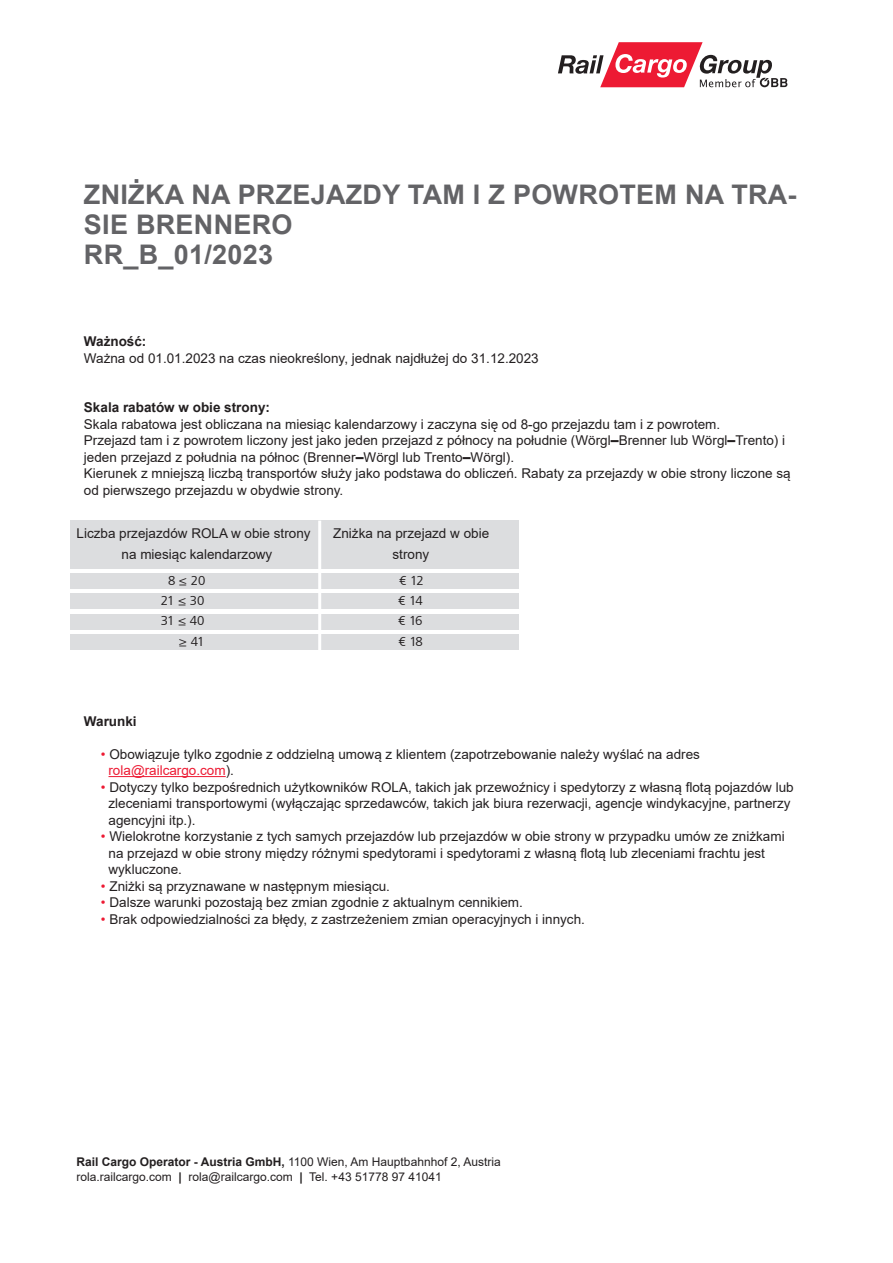
<style>
.page{position:relative;width:893px;height:1263px;background:#fff}
.page>*{position:absolute;margin:0;border:0;box-sizing:border-box;transform-origin:0 0}
.OeKOMBI_Head{font:700 27px/30px "Arial";letter-spacing:.01em;color:#636366}
.OeKOMBI_Copy{font:13.5px/16.5px "Arial";color:#231f20}
.OeKOMBI_Copy-2{font:700 13.5px "Arial";color:#231f20}
.OeKOMBI_Copy-3{font:13.5px "Lino Frutiger Next";letter-spacing:-.07em;color:#231f20}
.OeKOMBI_Copy-4{font:12px "Arial";color:#231f20}
.s1{font-weight:700;font-size:14.25px}
.s2{color:#ed1a33}
.s3{font-weight:700}
</style>
<div class="page">
<svg style="left:558px;top:42px;width:229px;height:45px"></svg>
<hr style="left:108px;top:776px;width:118px;height:1px;background:#ed1a33">
<div style="left:71px;top:634px;width:448px;height:16px;background:#dcdddf"></div>
<div style="left:71px;top:614px;width:448px;height:15px;background:#dcdddf"></div>
<div style="left:71px;top:593px;width:448px;height:16px;background:#dcdddf"></div>
<div style="left:71px;top:521px;width:448px;height:48px;background:#dcdddf"></div>
<div style="left:71px;top:573px;width:448px;height:16px;background:#dcdddf"></div>
<hr style="left:318px;top:521px;width:3px;height:48px;background:#fff">
<hr style="left:318px;top:572px;width:3px;height:18px;background:#fff">
<hr style="left:318px;top:591px;width:3px;height:18px;background:#fff">
<hr style="left:318px;top:633px;width:3px;height:18px;background:#fff">
<hr style="left:318px;top:613px;width:3px;height:17px;background:#fff">
<p class="OeKOMBI_Head" style="left:84px;top:179px;width:714px">ZNIŻKA NA PRZEJAZDY TAM I Z POWROTEM NA TRA-<br>SIE BRENNERO</p>
<p class="OeKOMBI_Head" style="left:84px;top:239px;width:191px">RR_B_01/2023</p>
<p class="OeKOMBI_Copy-2" style="left:84px;top:332px;width:64px">Ważność:</p>
<p class="OeKOMBI_Copy" style="left:84px;top:349px;width:456px">Ważna od 01.01.2023 na czas nieokreślony, jednak najdłużej do 31.12.2023</p>
<p class="OeKOMBI_Copy-2" style="left:84px;top:398px;width:188px">Skala rabatów w obie strony:</p>
<p class="OeKOMBI_Copy" style="left:84px;top:415px;width:638px">Skala rabatowa jest obliczana na miesiąc kalendarzowy i zaczyna się od 8-go przejazdu tam i z powrotem.</p>
<p class="OeKOMBI_Copy" style="left:84px;top:432px;width:703px">Przejazd tam i z powrotem liczony jest jako jeden przejazd z północy na południe (Wörgl<span class="s1">–</span>Brenner lub Wörgl<span class="s1">–</span>Trento) i jeden przejazd z południa na północ (Brenner<span class="s1">–</span>Wörgl lub Trento<span class="s1">–</span>Wörgl).</p>
<p class="OeKOMBI_Copy" style="left:84px;top:465px;width:708px">Kierunek z mniejszą liczbą transportów służy jako podstawa do obliczeń. Rabaty za przejazdy w obie strony liczone są od pierwszego przejazdu w obydwie strony.</p>
<p class="OeKOMBI_Copy" style="left:77px;top:525px;width:236px">Liczba przejazdów ROLA w obie strony</p>
<p class="OeKOMBI_Copy" style="left:333px;top:525px;width:158px">Zniżka na przejazd w obie</p>
<p class="OeKOMBI_Copy" style="left:122px;top:545px;width:152px">na miesiąc kalendarzowy</p>
<p class="OeKOMBI_Copy" style="left:392px;top:545px;width:38px">strony</p>
<p class="OeKOMBI_Copy-3" style="left:168px;top:573px;width:39px">8 ≤ 20</p>
<p class="OeKOMBI_Copy-3" style="left:399px;top:573px;width:26px">€ 12</p>
<p class="OeKOMBI_Copy-3" style="left:161px;top:593px;width:45px">21 ≤ 30</p>
<p class="OeKOMBI_Copy-3" style="left:398px;top:593px;width:26px">€ 14</p>
<p class="OeKOMBI_Copy-3" style="left:161px;top:613px;width:45px">31 ≤ 40</p>
<p class="OeKOMBI_Copy-3" style="left:398px;top:613px;width:26px">€ 16</p>
<p class="OeKOMBI_Copy-3" style="left:179px;top:634px;width:27px">≥ 41</p>
<p class="OeKOMBI_Copy-3" style="left:398px;top:634px;width:26px">€ 18</p>
<p class="OeKOMBI_Copy-2" style="left:84px;top:711px;width:54px">Warunki</p>
<p class="OeKOMBI_Copy" style="left:108px;top:745px;width:593px;text-indent:-8px"><span class="s2">•</span> Obowiązuje tylko zgodnie z oddzielną umową z klientem (zapotrzebowanie należy wyślać na adres <span class="s2">rola@railcargo.com</span>).</p>
<p class="OeKOMBI_Copy" style="left:101px;top:778px;width:694px"><span class="s2">•</span> Dotyczy tylko bezpośrednich użytkowników ROLA, takich jak przewoźnicy i spedytorzy z własną flotą pojazdów lub</p>
<p class="OeKOMBI_Copy" style="left:108px;top:795px;width:683px">zleceniami transportowymi (wyłączając sprzedawców, takich jak biura rezerwacji, agencje windykacyjne, partnerzy</p>
<p class="OeKOMBI_Copy" style="left:108px;top:811px;width:89px">agencyjni itp.).</p>
<p class="OeKOMBI_Copy" style="left:101px;top:828px;width:685px"><span class="s2">•</span> Wielokrotne korzystanie z tych samych przejazdów lub przejazdów w obie strony w przypadku umów ze zniżkami</p>
<p class="OeKOMBI_Copy" style="left:108px;top:844px;width:658px">na przejazd w obie strony między różnymi spedytorami i spedytorami z własną flotą lub zleceniami frachtu jest</p>
<p class="OeKOMBI_Copy" style="left:108px;top:861px;width:75px">wykluczone.</p>
<p class="OeKOMBI_Copy" style="left:101px;top:877px;width:291px"><span class="s2">•</span> Zniżki są przyznawane w następnym miesiącu.</p>
<p class="OeKOMBI_Copy" style="left:101px;top:894px;width:423px"><span class="s2">•</span> Dalsze warunki pozostają bez zmian zgodnie z aktualnym cennikiem.</p>
<p class="OeKOMBI_Copy" style="left:101px;top:910px;width:485px"><span class="s2">•</span> Brak odpowiedzialności za błędy, z zastrzeżeniem zmian operacyjnych i innych.</p>
<p class="OeKOMBI_Copy-4" style="left:77px;top:1153px;width:426px"><span class="s3">Rail Cargo Operator - Austria GmbH,</span> 1100 Wien, Am Hauptbahnhof 2, Austria</p>
<p class="OeKOMBI_Copy-4" style="left:77px;top:1168px;width:367px">rola.railcargo.com <span class="s3">|</span> rola@railcargo.com <span class="s3">|</span> Tel. +43 51778 97 41041</p>
</div>
